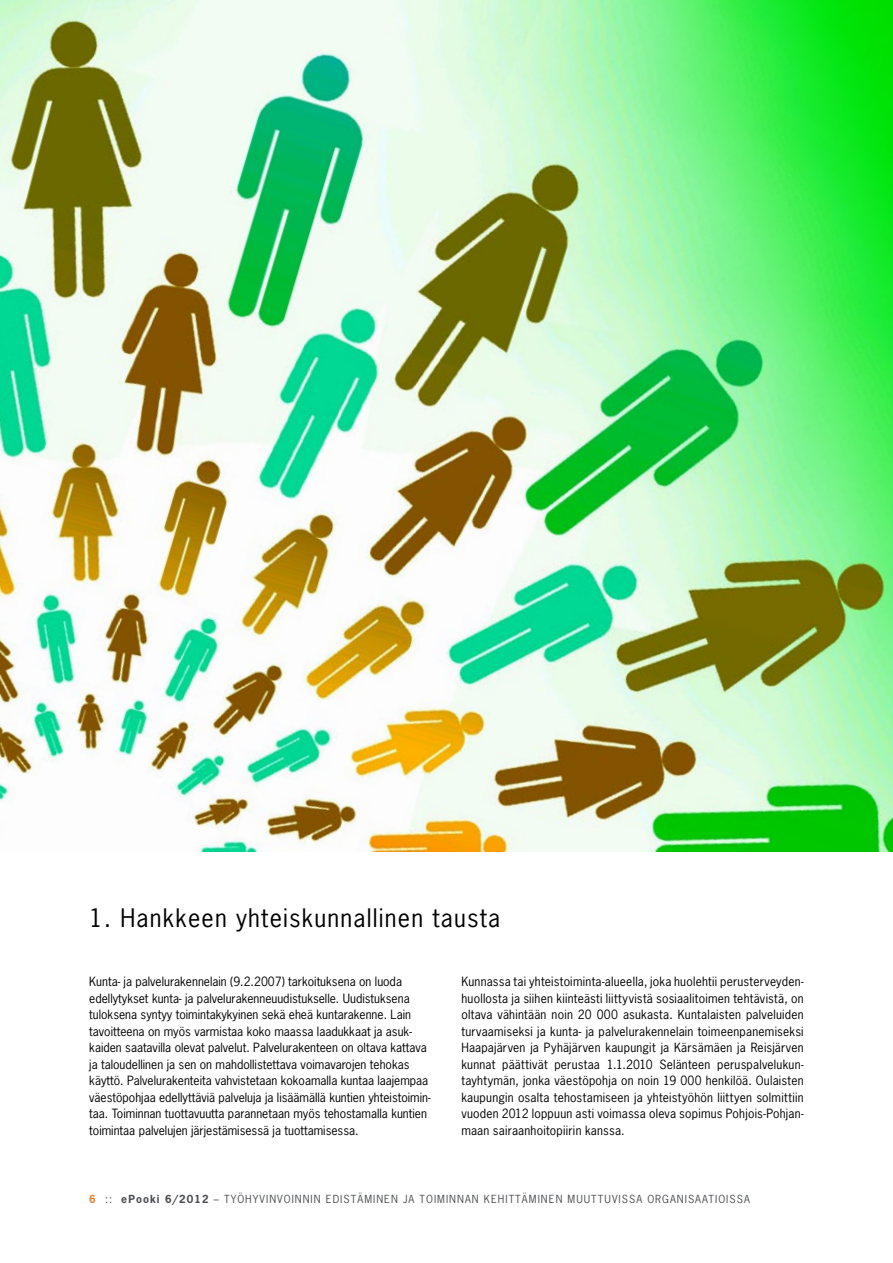
<style>
.page{position:relative;width:893px;height:1263px;background:#fff}
.page>*{position:absolute;margin:0;border:0;box-sizing:border-box;transform-origin:0 0}
.t1{font:24px "News Gothic";letter-spacing:.05em;color:#000}
.t2{font:12px/16.5px "News Gothic";color:#000}
.t3{font:10.5px "News Gothic";letter-spacing:.1em;color:#4b4d50}
.s1{font-weight:700;color:#ef7f30}
.s2{font-weight:700}
</style>
<div class="page">
<img style="left:0;top:0;width:893px;height:851px">
<h1 class="t1" style="left:89px;top:903px;width:412px">1. Hankkeen yhteiskunnallinen tausta</h1>
<p class="t2" style="left:89px;top:973px;width:343px">Kunta- ja palvelurakennelain (9.2.2007) tarkoituksena on luoda edellytykset kunta- ja palvelurakenneuudistukselle. Uudistuksena tuloksena syntyy toimintakykyinen sekä eheä kuntarakenne. Lain tavoitteena on myös varmistaa koko maassa laadukkaat ja asuk&shy;kaiden saatavilla olevat palvelut. Palvelurakenteen on oltava kattava ja taloudellinen ja sen on mahdollistettava voimavarojen tehokas käyttö. Palvelurakenteita vahvistetaan kokoamalla kuntaa laajempaa väestöpohjaa edellyttäviä palveluja ja lisäämällä kuntien yhteistoimin&shy;taa. Toiminnan tuottavuutta parannetaan myös tehostamalla kuntien toimintaa palvelujen järjestämisessä ja tuottamisessa.</p>
<p class="t2" style="left:461px;top:973px;width:344px;text-align:justify">Kunnassa tai yhteistoiminta-alueella, joka huolehtii perusterveyden&shy;huollosta ja siihen kiinteästi liittyvistä sosiaalitoimen tehtävistä, on oltava vähintään noin 20 000 asukasta. Kuntalaisten palveluiden turvaamiseksi ja kunta- ja palvelurakennelain toimeenpanemiseksi Haapajärven ja Pyhäjärven kaupungit ja Kärsämäen ja Reisjärven kunnat päättivät perustaa 1.1.2010 Selänteen peruspalvelukun&shy;tayhtymän, jonka väestöpohja on noin 19 000 henkilöä. Oulaisten kaupungin osalta tehostamiseen ja yhteistyöhön liittyen solmittiin vuoden 2012 loppuun asti voimassa oleva sopimus Pohjois-Pohjan&shy;maan sairaanhoitopiirin kanssa.</p>
<p class="t3" style="left:89px;top:1192px;width:662px"><span class="s1">6</span> :: <span class="s2">ePooki 6/2012</span> – Työhyvinvoinnin edistäminen ja toiminnan kehittäminen muuttuvissa organisaatioissa</p>
</div>
